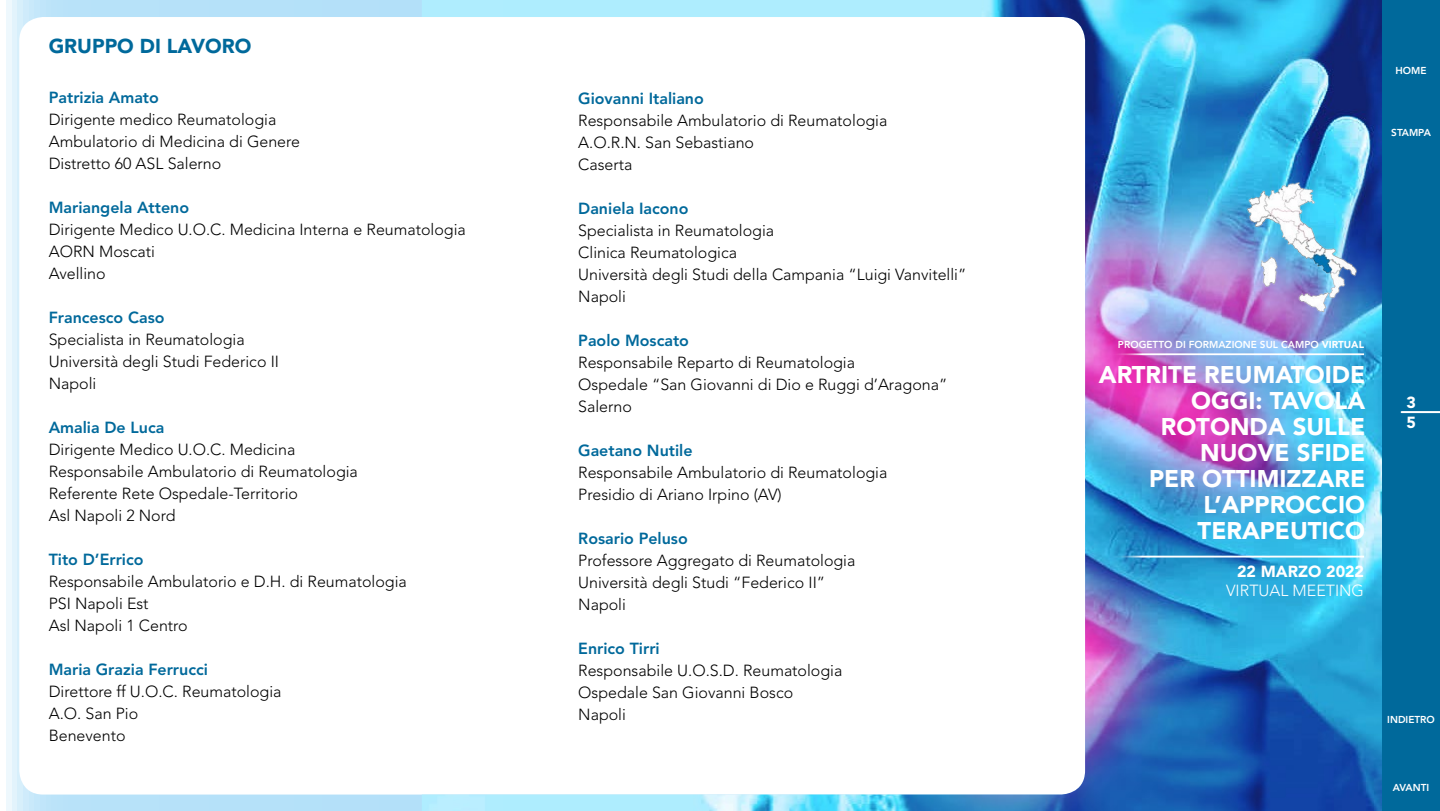
<style>
.page{position:relative;width:1440px;height:811px;background:#fff}
.page>*{position:absolute;margin:0;border:0;box-sizing:border-box;transform-origin:0 0}
.t1{font:900 24px/26px "Avenir LT Std";color:#fff;text-align:right}
.t2{font:900 20px "Avenir LT Std";color:#00699b}
.t3{font:300 16px/22px "Avenir LT Std";color:#000}
.t4{font:800 16px "Avenir LT Std";color:#00699b}
.t5{font:300 16px "Avenir LT Std";color:#fff}
.t6{font:900 16px/20.2px "Avenir LT Std";color:#fff}
.t7{font:800 10px "Avenir LT Std";color:#fff}
.s1{font-weight:900}
</style>
<div class="page">
<svg style="left:6px;top:0;width:416px;height:811px"></svg>
<img style="left:422px;top:0;width:960px;height:811px">
<div style="left:1382px;top:0;width:58px;height:811px;background:#00699b"></div>
<hr style="left:1402px;top:411px;width:38px;height:2px;background:#fff">
<img style="left:1234px;top:178px;width:127px;height:139px">
<hr style="left:1110px;top:353px;width:254px;height:2px;background:#fff">
<hr style="left:1110px;top:555px;width:254px;height:2px;background:#fff">
<p class="t2" style="left:49px;top:33px;width:204px">GRUPPO DI LAVORO</p>
<p class="t4" style="left:49px;top:88px;width:112px">Patrizia Amato</p>
<p class="t3" style="left:49px;top:108px;width:253px">Dirigente medico Reumatologia<br>Ambulatorio di Medicina di Genere<br>Distretto 60 ASL Salerno</p>
<p class="t4" style="left:49px;top:198px;width:142px">Mariangela Atteno</p>
<p class="t3" style="left:49px;top:218px;width:419px">Dirigente Medico U.O.C. Medicina Interna e Reumatologia<br>AORN Moscati<br>Avellino</p>
<p class="t4" style="left:49px;top:308px;width:117px">Francesco Caso</p>
<p class="t3" style="left:49px;top:328px;width:232px">Specialista in Reumatologia<br>Università degli Studi Federico II<br>Napoli</p>
<p class="t4" style="left:49px;top:418px;width:117px">Amalia De Luca</p>
<p class="t3" style="left:49px;top:438px;width:311px">Dirigente Medico U.O.C. Medicina Responsabile Ambulatorio di Reumatologia Referente Rete Ospedale-Territorio<br>Asl Napoli 2 Nord</p>
<p class="t4" style="left:49px;top:550px;width:96px">Tito D’Errico</p>
<p class="t3" style="left:49px;top:570px;width:360px">Responsabile Ambulatorio e D.H. di Reumatologia<br>PSI Napoli Est<br>Asl Napoli 1 Centro</p>
<p class="t4" style="left:49px;top:660px;width:161px">Maria Grazia Ferrucci</p>
<p class="t3" style="left:49px;top:680px;width:234px">Direttore ff U.O.C. Reumatologia<br>A.O. San Pio<br>Benevento</p>
<p class="t4" style="left:578px;top:88px;width:127px">Giovanni Italiano</p>
<p class="t3" style="left:578px;top:109px;width:311px">Responsabile Ambulatorio di Reumatologia<br>A.O.R.N. San Sebastiano<br>Caserta</p>
<p class="t4" style="left:578px;top:198px;width:112px">Daniela Iacono</p>
<p class="t3" style="left:578px;top:219px;width:390px">Specialista in Reumatologia<br>Clinica Reumatologica<br>Università degli Studi della Campania “Luigi Vanvitelli”<br>Napoli</p>
<p class="t4" style="left:578px;top:330px;width:112px">Paolo Moscato</p>
<p class="t3" style="left:578px;top:351px;width:371px">Responsabile Reparto di Reumatologia<br>Ospedale “San Giovanni di Dio e Ruggi d’Aragona”<br>Salerno</p>
<p class="t4" style="left:578px;top:440px;width:116px">Gaetano Nutile</p>
<p class="t3" style="left:578px;top:461px;width:311px">Responsabile Ambulatorio di Reumatologia<br>Presidio di Ariano Irpino (AV)</p>
<p class="t4" style="left:578px;top:528px;width:111px">Rosario Peluso</p>
<p class="t3" style="left:578px;top:549px;width:279px">Professore Aggregato di Reumatologia<br>Università degli Studi “Federico II”<br>Napoli</p>
<p class="t4" style="left:578px;top:638px;width:83px">Enrico Tirri</p>
<p class="t3" style="left:578px;top:659px;width:266px">Responsabile U.O.S.D. Reumatologia<br>Ospedale San Giovanni Bosco<br>Napoli</p>
<p class="t7" style="left:1396px;top:65px;width:33px">HOME</p>
<p class="t7" style="left:1391px;top:126px;width:41px">STAMPA</p>
<p class="t7" style="left:1118px;top:339px;width:248px">PROGETTO DI FORMAZIONE SUL CAMPO <span class="s1">VIRTUAL</span></p>
<h1 class="t1" style="left:1099px;top:361px;width:268px">ARTRITE REUMATOIDE<br>OGGI: TAVOLA<br>ROTONDA SULLE<br>NUOVE SFIDE<br>PER OTTIMIZZARE<br>L’APPROCCIO<br>TERAPEUTICO</h1>
<p class="t6" style="left:1237px;top:561px;width:129px">22 MARZO 2022</p>
<p class="t5" style="left:1226px;top:581px;width:139px">VIRTUAL MEETING</p>
<p class="t6" style="left:1406px;top:392px;width:11px">3<br>5</p>
<p class="t7" style="left:1387px;top:713px;width:49px">INDIETRO</p>
<p class="t7" style="left:1393px;top:781px;width:38px">AVANTI</p>
</div>
